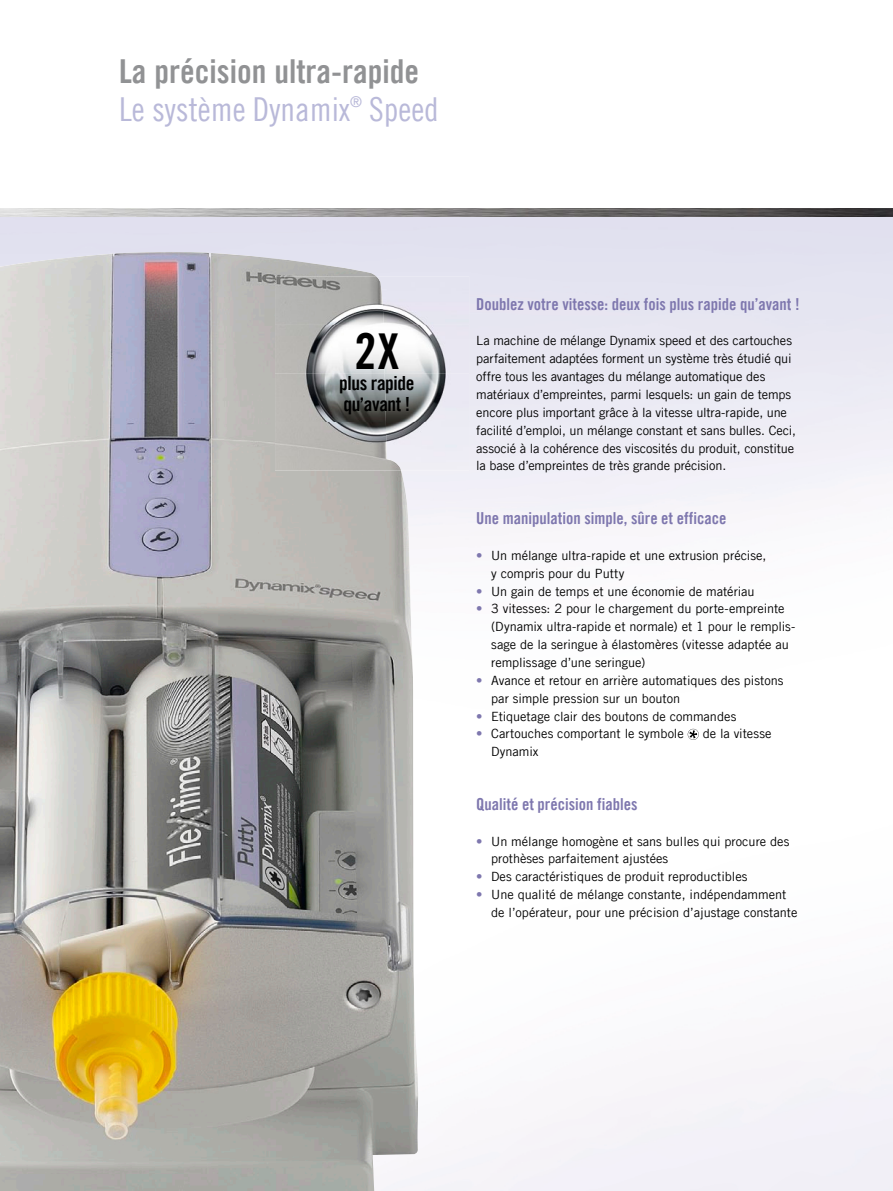
<style>
.page{position:relative;width:893px;height:1191px;background:#fff}
.page>*{position:absolute;margin:0;border:0;box-sizing:border-box;transform-origin:0 0}
.t1{font:49.5px "Trade Gothic LT Com Bd Cn 20";color:#000}
.t2{font:33px "Trade Gothic LT Com Bd Cn 20";color:#919294}
.t3{font:33px "Trade Gothic LT Com Cn 18";color:#b9b9d9}
.t4{font:19.5px/21px "Trade Gothic LT Com Bd Cn 20";letter-spacing:-.02em;color:#000}
.t5{font:16.5px "Trade Gothic LT Com Bd Cn 20";color:#7e77ae}
.t6{font:14.85px "Trade Gothic LT Com Cn 18";color:#b9b9d9}
.t7{font:12.75px/17.9px "Trade Gothic LT Com";color:#000}
.s1{color:#7e77ae}
</style>
<div class="page">
<img style="left:0;top:253px;width:418px;height:938px">
<svg style="left:688px;top:729px;width:11px;height:11px"></svg>
<img style="left:0;top:208px;width:893px;height:9px">
<img style="left:383px;top:276px;width:86px;height:49px">
<img style="left:386px;top:325px;width:83px;height:48px">
<img style="left:386px;top:373px;width:83px;height:97px">
<img style="left:275px;top:276px;width:108px;height:49px">
<img style="left:275px;top:325px;width:111px;height:97px">
<img style="left:275px;top:422px;width:126px;height:48px">
<h2 class="t2" style="left:119px;top:52px;width:302px">La précision ultra-rapide</h2>
<h2 class="t3" style="left:119px;top:89px;width:232px">Le système Dynamix</h2>
<p class="t6" style="left:350px;top:93px;width:13px">®</p>
<h2 class="t3" style="left:369px;top:90px;width:71px">Speed</h2>
<h1 class="t1" style="left:354px;top:321px;width:46px">2X</h1>
<h3 class="t4" style="left:339px;top:372px;width:77px">plus rapide qu avant !</h3>
<h3 class="t4" style="left:360px;top:383px;width:6px">‚</h3>
<p class="t5" style="left:476px;top:294px;width:325px">Doublez votre vitesse: deux fois plus rapide qu’avant !</p>
<p class="t7" style="left:476px;top:332px;width:321px">La machine de mélange Dynamix speed et des cartouches parfaitement adaptées forment un système très étudié qui offre tous les avantages du mélange automatique des matériaux d’empreintes, parmi lesquels: un gain de temps encore plus important grâce à la vitesse ultra-rapide, une facilité d’emploi, un mélange constant et sans bulles. Ceci, associé à la cohérence des viscosités du produit, constitue la base d’empreintes de très grande précision.</p>
<p class="t5" style="left:476px;top:508px;width:252px">Une manipulation simple, sûre et efficace</p>
<p class="t7" style="left:491px;top:546px;width:277px;text-indent:-15px"><span class="s1">•</span> Un mélange ultra-rapide et une extrusion précise, y compris pour du Putty</p>
<p class="t7" style="left:476px;top:582px;width:280px"><span class="s1">•</span> Un gain de temps et une économie de matériau</p>
<p class="t7" style="left:491px;top:600px;width:306px;text-indent:-15px"><span class="s1">•</span> 3 vitesses: 2 pour le chargement du porte-empreinte (Dynamix ultra-rapide et normale) et 1 pour le remplis&shy;sage de la seringue à élastomères (vitesse adaptée au remplissage d’une seringue)</p>
<p class="t7" style="left:491px;top:671px;width:294px;text-indent:-15px"><span class="s1">•</span> Avance et retour en arrière automatiques des pistons par simple pression sur un bouton</p>
<p class="t7" style="left:476px;top:707px;width:262px"><span class="s1">•</span> Etiquetage clair des boutons de commandes</p>
<p class="t7" style="left:476px;top:725px;width:209px"><span class="s1">•</span> Cartouches comportant le symbole</p>
<p class="t7" style="left:703px;top:725px;width:70px">de la vitesse</p>
<p class="t7" style="left:491px;top:742px;width:49px">Dynamix</p>
<p class="t5" style="left:476px;top:794px;width:163px">Qualité et précision fiables</p>
<p class="t7" style="left:491px;top:832px;width:300px;text-indent:-15px"><span class="s1">•</span> Un mélange homogène et sans bulles qui procure des prothèses parfaitement ajustées</p>
<p class="t7" style="left:476px;top:867px;width:273px"><span class="s1">•</span> Des caractéristiques de produit reproductibles</p>
<p class="t7" style="left:491px;top:885px;width:308px;text-indent:-15px"><span class="s1">•</span> Une qualité de mélange constante, indépendamment de l’opérateur, pour une précision d’ajustage constante</p>
</div>
